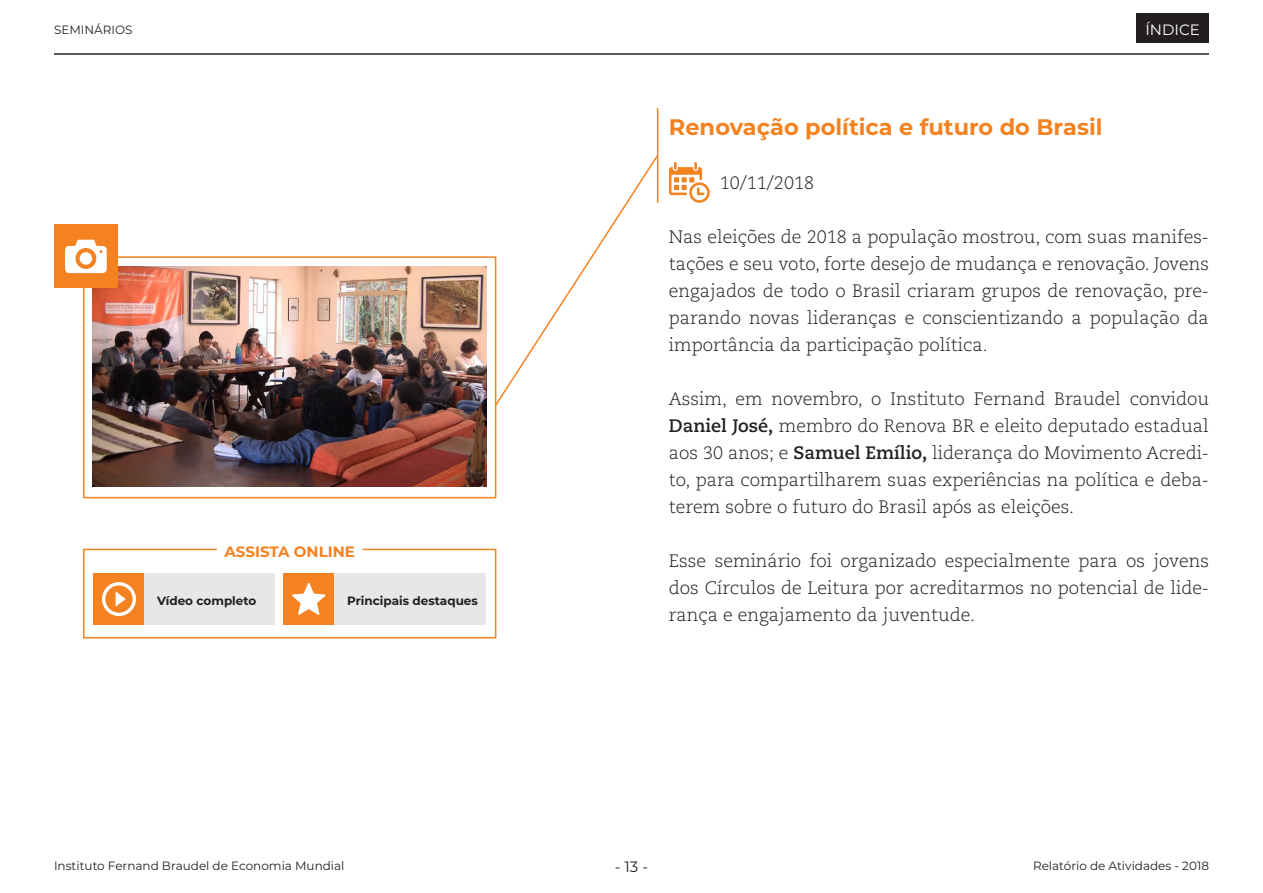
<style>
.page{position:relative;width:1263px;height:893px;background:#fff}
.page>*{position:absolute;margin:0;border:0;box-sizing:border-box;transform-origin:0 0}
.t1{font:700 22.5px "Montserrat";color:#f58220}
.t2{font:300 18px/27px "Caecilia LT Std";color:#231f20;text-align:justify}
.t3{font:700 15px "Montserrat";color:#f58220}
.t4{font:15px "Montserrat";color:#fff}
.t5{font:15px "Montserrat";color:#231f20}
.t6{font:12px "Montserrat";color:#231f20}
.t7{font:700 12px "Montserrat";color:#231f20}
.s1{font-weight:700}
</style>
<div class="page">
<hr style="left:54px;top:53px;width:1155px;height:2px;background:#231f20">
<div style="left:1136px;top:13px;width:73px;height:30px;background:#231f20"></div>
<svg style="left:669px;top:162px;width:41px;height:41px"></svg>
<hr style="left:657px;top:108px;width:1px;height:95px;background:#f58220">
<svg style="left:496px;top:153px;width:163px;height:254px"></svg>
<div style="left:83px;top:256px;width:413px;height:242px;border:2px solid #f58220"></div>
<img style="left:93px;top:267px;width:394px;height:220px">
<div style="left:83px;top:549px;width:413px;height:89px;border:2px solid #f58220"></div>
<div style="left:54px;top:224px;width:64px;height:64px;background:#f58220"></div>
<svg style="left:65px;top:240px;width:42px;height:33px"></svg>
<div style="left:93px;top:573px;width:51px;height:52px;background:#f58220"></div>
<svg style="left:102px;top:582px;width:34px;height:34px"></svg>
<div style="left:144px;top:573px;width:131px;height:52px;background:#e6e7e9"></div>
<div style="left:283px;top:573px;width:51px;height:52px;background:#f58220"></div>
<svg style="left:292px;top:583px;width:34px;height:32px"></svg>
<div style="left:334px;top:573px;width:152px;height:52px;background:#e6e7e9"></div>
<div style="left:218px;top:537px;width:144px;height:25px;background:#fff"></div>
<p class="t6" style="left:54px;top:21px;width:80px">SEMINÁRIOS</p>
<p class="t3" style="left:224px;top:541px;width:132px">ASSISTA ONLINE</p>
<p class="t7" style="left:157px;top:592px;width:101px">Vídeo completo</p>
<p class="t7" style="left:347px;top:592px;width:132px">Principais destaques</p>
<p class="t4" style="left:1145px;top:20px;width:56px">ÍNDICE</p>
<p class="t1" style="left:669px;top:111px;width:435px">Renovação política e futuro do Brasil</p>
<p class="t2" style="left:720px;top:170px;width:96px">10/11/2018</p>
<p class="t2" style="left:669px;top:224px;width:542px">Nas eleições de 2018 a população mostrou, com suas manifes&shy;tações e seu voto, forte desejo de mudança e renovação. Jovens engajados de todo o Brasil criaram grupos de renovação, pre&shy;parando novas lideranças e conscientizando a população da importância da participação política.</p>
<p class="t2" style="left:669px;top:386px;width:542px">Assim, em novembro, o Instituto Fernand Braudel convidou <span class="s1">Daniel José,</span> membro do Renova BR e eleito deputado estadual aos 30 anos; e <span class="s1">Samuel Emílio,</span> liderança do Movimento Acredi&shy;to, para compartilharem suas experiências na política e deba&shy;terem sobre o futuro do Brasil após as eleições.</p>
<p class="t2" style="left:669px;top:548px;width:542px">Esse seminário foi organizado especialmente para os jovens dos Círculos de Leitura por acreditarmos no potencial de lide&shy;rança e engajamento da juventude.</p>
<p class="t6" style="left:54px;top:858px;width:292px">Instituto Fernand Braudel de Economia Mundial</p>
<p class="t5" style="left:615px;top:856px;width:35px">- 13 -</p>
<p class="t6" style="left:1033px;top:858px;width:177px">Relatório de Atividades - 2018</p>
</div>
